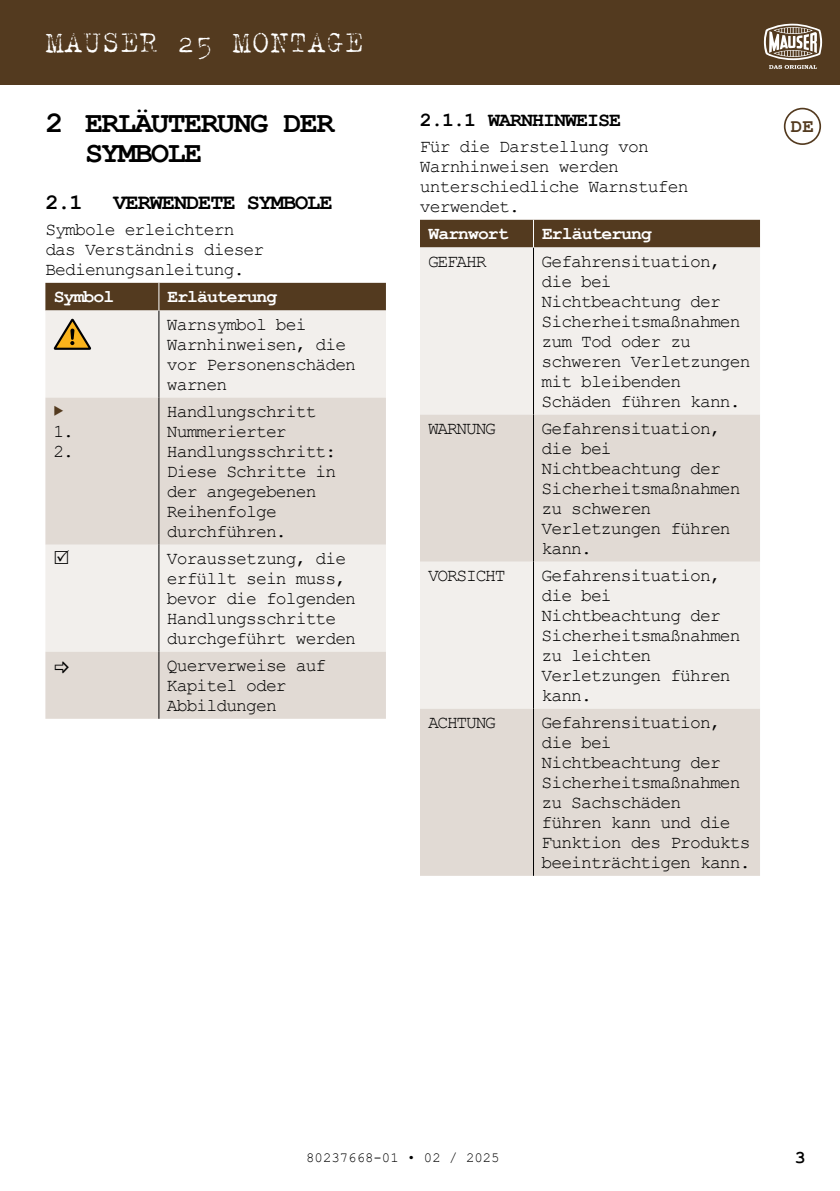
<style>
.page{position:relative;width:840px;height:1191px;background:#fff}
.page>*{position:absolute;margin:0;border:0;box-sizing:border-box;transform-origin:0 0}
.t1{font:34px "NCNDVF";color:#fff}
.t2{font:700 30px/30px "Courier New";letter-spacing:-.05em;color:#000}
.t3{font:700 22px "Courier New";letter-spacing:-.05em;color:#000}
.t4{font:700 20px "Courier New";letter-spacing:-.05em;color:#000}
.t5{font:700 19.2px "Courier New";color:#533a1f}
.t6{font:18px/20px "Courier New";letter-spacing:-.05em;color:#000}
.t7{font:700 18px "Courier New";letter-spacing:-.05em;color:#fff}
.t8{font:18px "Courier New";letter-spacing:-.07em;color:#000}
.t9{font:700 18px "Courier New";color:#000}
.t10{font:14px "Courier New";color:#000}
</style>
<div class="page">
<div style="left:45px;top:310px;width:341px;height:87px;background:#f2efec"></div>
<svg style="left:45px;top:397px;width:341px;height:322px;background:#e6e0db"></svg>
<hr style="left:158px;top:310px;width:1px;height:87px;background:#000">
<hr style="left:158px;top:397px;width:1px;height:147px;background:#000">
<hr style="left:158px;top:544px;width:1px;height:107px;background:#000">
<hr style="left:158px;top:651px;width:1px;height:68px;background:#000">
<div style="left:45px;top:283px;width:341px;height:27px;background:#533a1f"></div>
<svg style="left:53px;top:318px;width:38px;height:32px"></svg>
<div style="left:420px;top:247px;width:339px;height:167px;background:#f2efec"></div>
<svg style="left:420px;top:414px;width:339px;height:462px;background:#e6e0db"></svg>
<hr style="left:532px;top:247px;width:1px;height:167px;background:#000">
<hr style="left:532px;top:414px;width:1px;height:147px;background:#000">
<hr style="left:532px;top:561px;width:1px;height:147px;background:#000">
<hr style="left:532px;top:708px;width:1px;height:168px;background:#000">
<div style="left:420px;top:220px;width:339px;height:27px;background:#533a1f"></div>
<div style="left:0;top:0;width:839px;height:85px;background:#533a1f"></div>
<svg style="left:763px;top:24px;width:58px;height:45px"></svg>
<div style="left:783px;top:108px;width:37px;height:37px;border:2px solid #533a1f;border-radius:50%"></div>
<svg style="left:54px;top:405px;width:9px;height:10px"></svg>
<svg style="left:55px;top:549px;width:14px;height:14px"></svg>
<svg style="left:55px;top:661px;width:14px;height:11px"></svg>
<h1 class="t1" style="left:45px;top:24px;width:319px">MAUSER 25 MONTAGE</h1>
<h2 class="t2" style="left:85px;top:107px;width:250px;text-indent:-40px">2 ERLÄUTERUNG DER<br>SYMBOLE</h2>
<p class="t3" style="left:45px;top:189px;width:39px">2.1</p>
<p class="t3" style="left:113px;top:189px;width:220px">VERWENDETE SYMBOLE</p>
<p class="t6" style="left:45px;top:219px;width:220px">Symbole erleichtern das Verständnis dieser<br>Bedienungsanleitung.</p>
<p class="t7" style="left:54px;top:285px;width:62px">Symbol</p>
<p class="t7" style="left:167px;top:285px;width:111px">Erläuterung</p>
<p class="t6" style="left:167px;top:313px;width:190px">Warnsymbol bei<br>Warnhinweisen, die vor Personenschäden warnen</p>
<p class="t6" style="left:53px;top:420px;width:22px">1.<br>2.</p>
<p class="t6" style="left:167px;top:400px;width:171px">Handlungschritt<br>Nummerierter<br>Handlungsschritt:<br>Diese Schritte in der angegebenen<br>Reihenfolge durchführen.</p>
<p class="t6" style="left:167px;top:547px;width:190px">Voraussetzung, die erfüllt sein muss, bevor die folgenden<br>Handlungsschritte durchgeführt werden</p>
<p class="t6" style="left:167px;top:654px;width:161px">Querverweise auf<br>Kapitel oder<br>Abbildungen</p>
<p class="t4" style="left:420px;top:107px;width:203px">2.1.1 WARNHINWEISE</p>
<p class="t6" style="left:420px;top:136px;width:270px">Für die Darstellung von<br>Warnhinweisen werden unterschiedliche Warnstufen verwendet.</p>
<p class="t7" style="left:428px;top:222px;width:82px">Warnwort</p>
<p class="t7" style="left:541px;top:222px;width:111px">Erläuterung</p>
<p class="t6" style="left:428px;top:250px;width:60px">GEFAHR</p>
<p class="t6" style="left:541px;top:250px;width:210px">Gefahrensituation, die bei<br>Nichtbeachtung der<br>Sicherheitsmaßnahmen zum Tod oder zu schweren Verletzungen mit bleibenden<br>Schäden führen kann.</p>
<p class="t8" style="left:428px;top:417px;width:70px">WARNUNG</p>
<p class="t6" style="left:541px;top:417px;width:200px">Gefahrensituation, die bei<br>Nichtbeachtung der<br>Sicherheitsmaßnahmen zu schweren<br>Verletzungen führen kann.</p>
<p class="t8" style="left:428px;top:564px;width:79px">VORSICHT</p>
<p class="t6" style="left:541px;top:564px;width:200px">Gefahrensituation, die bei<br>Nichtbeachtung der<br>Sicherheitsmaßnahmen zu leichten<br>Verletzungen führen kann.</p>
<p class="t8" style="left:428px;top:711px;width:70px">ACHTUNG</p>
<p class="t6" style="left:541px;top:711px;width:210px">Gefahrensituation, die bei<br>Nichtbeachtung der<br>Sicherheitsmaßnahmen zu Sachschäden<br>führen kann und die<br>Funktion des Produkts beeinträchtigen kann.</p>
<p class="t5" style="left:790px;top:114px;width:24px">DE</p>
<p class="t10" style="left:306px;top:1149px;width:195px">80237668-01 • 02 / 2025</p>
<p class="t9" style="left:794px;top:1145px;width:12px">3</p>
</div>
